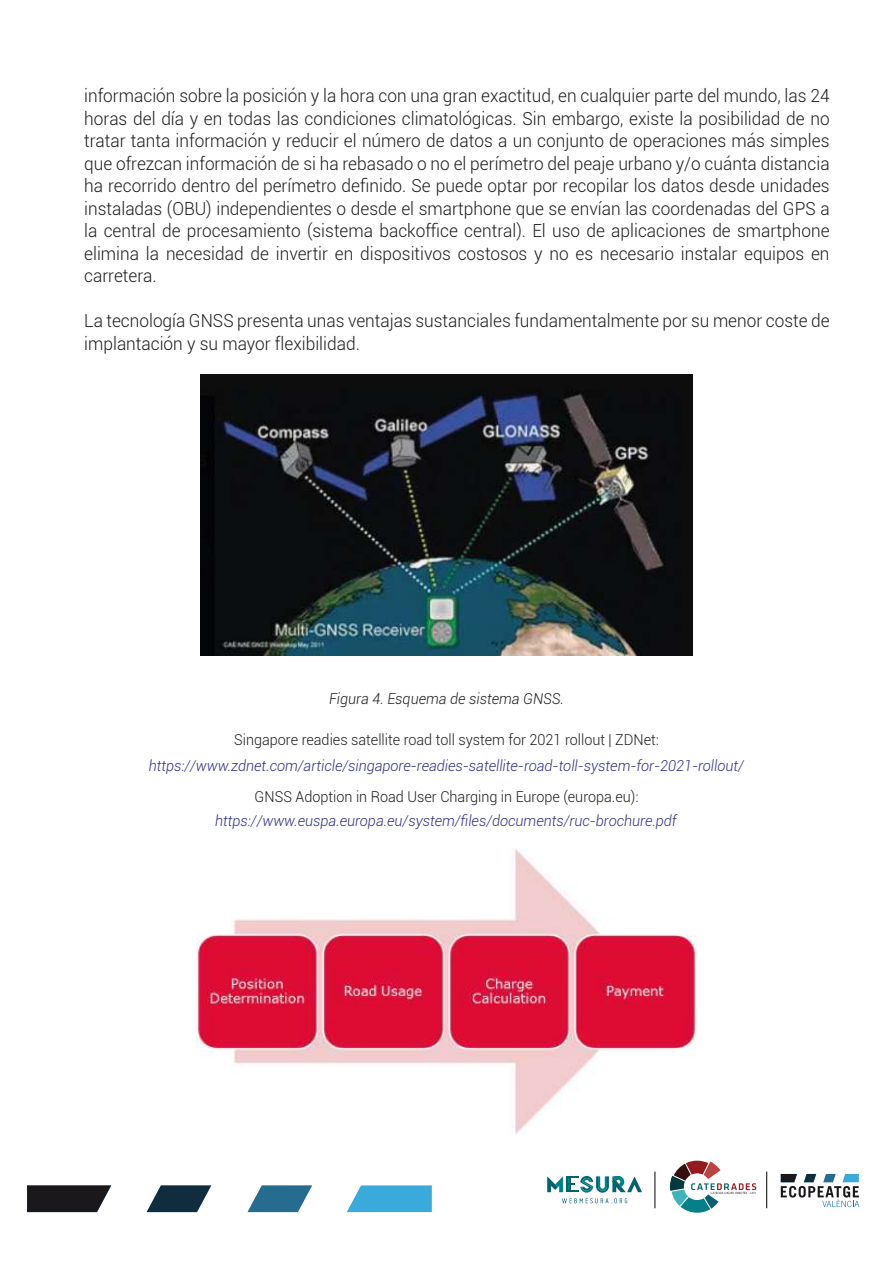
<style>
.page{position:relative;width:893px;height:1263px;background:#fff}
.page>*{position:absolute;margin:0;border:0;box-sizing:border-box;transform-origin:0 0}
.t1{font:300 18px/22.5px "Roboto";color:#1d1d1b;text-align:justify;scale:.96 1}
.t2{font:italic 300 15px "Roboto";color:#2d2e83;scale:.96 1}
.t3{font:300 15px "Roboto";color:#1d1d1b;scale:.96 1}
.t4{font:italic 300 15px "Roboto";color:#1d1d1b;scale:.96 1}
</style>
<div class="page">
<svg style="left:781px;top:1174px;width:78px;height:33px"></svg>
<svg style="left:547px;top:1176px;width:95px;height:28px"></svg>
<hr style="left:655px;top:1171px;width:1px;height:37px;background:#000">
<hr style="left:766px;top:1171px;width:1px;height:37px;background:#000">
<svg style="left:27px;top:1185px;width:405px;height:27px"></svg>
<svg style="left:670px;top:1161px;width:86px;height:52px"></svg>
<img style="left:200px;top:375px;width:493px;height:280px">
<img style="left:197px;top:848px;width:499px;height:286px">
<p class="t1" style="left:84px;top:84px;width:778px">información sobre la posición y la hora con una gran exactitud, en cualquier parte del mundo, las 24 horas del día y en todas las condiciones climatológicas. Sin embargo, existe la posibilidad de no tratar tanta información y reducir el número de datos a un conjunto de operaciones más simples que ofrezcan información de si ha rebasado o no el perímetro del peaje urbano y/o cuánta distancia ha recorrido dentro del perímetro definido. Se puede optar por recopilar los datos desde unidades instaladas (OBU) independientes o desde el smartphone que se envían las coordenadas del GPS a la central de procesamiento (sistema backoffice central). El uso de aplicaciones de smartphone elimina la necesidad de invertir en dispositivos costosos y no es necesario instalar equipos en carretera.</p>
<p class="t1" style="left:84px;top:309px;width:778px">La tecnología GNSS presenta unas ventajas sustanciales fundamentalmente por su menor coste de implantación y su mayor flexibilidad.</p>
<p class="t4" style="left:329px;top:688px;width:246px">Figura 4. Esquema de sistema GNSS.</p>
<p class="t3" style="left:234px;top:730px;width:444px">Singapore readies satellite road toll system for 2021 rollout | ZDNet:</p>
<p class="t2" style="left:149px;top:755px;width:621px">https://www.zdnet.com/article/singapore-readies-satellite-road-toll-system-for-2021-rollout/</p>
<p class="t3" style="left:255px;top:787px;width:401px">GNSS Adoption in Road User Charging in Europe (europa.eu):</p>
<p class="t2" style="left:215px;top:810px;width:482px">https://www.euspa.europa.eu/system/files/documents/ruc-brochure.pdf</p>
</div>
